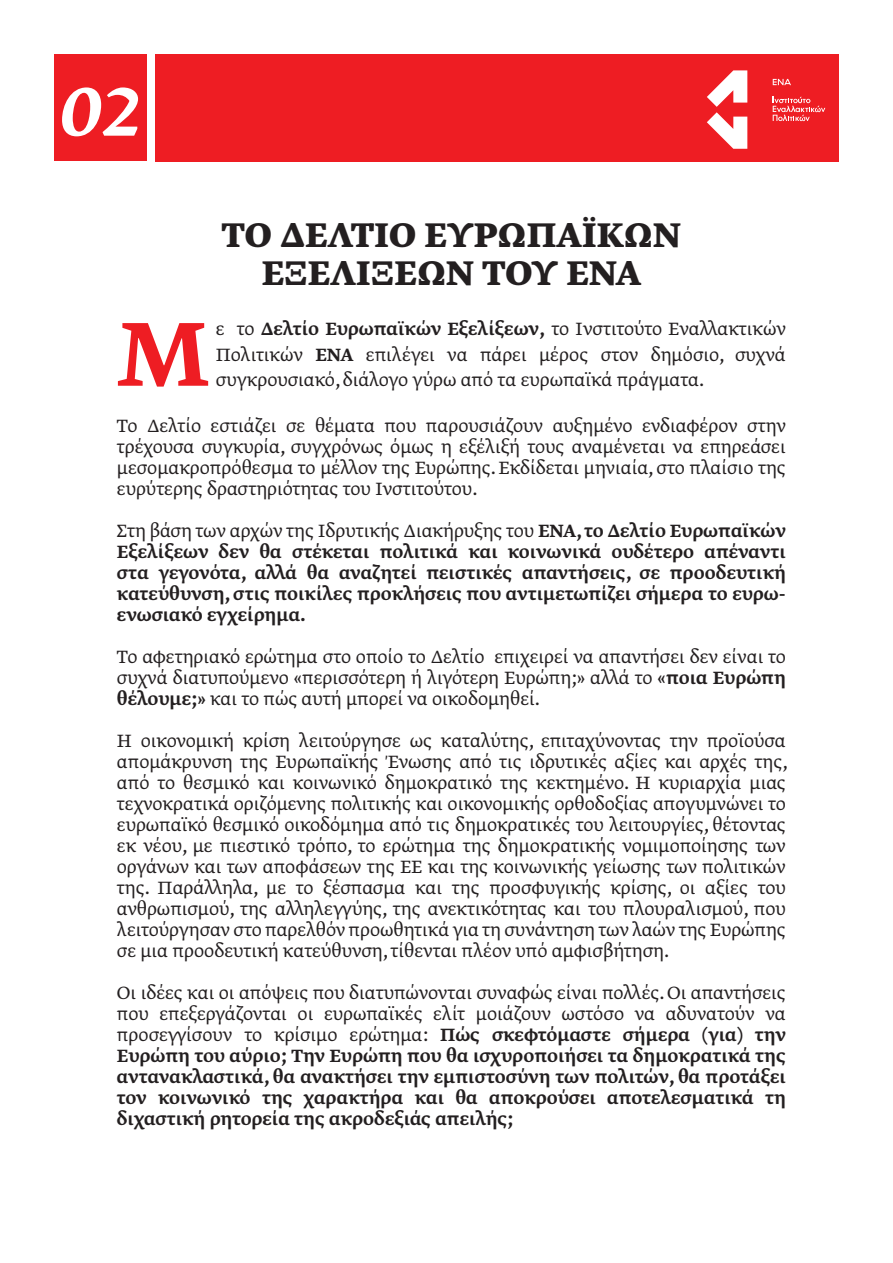
<style>
.page{position:relative;width:893px;height:1263px;background:#fff}
.page>*{position:absolute;margin:0;border:0;box-sizing:border-box;transform-origin:0 0}
.t1{font:500 107.4px "Greta Text Pro";color:#ee1d23}
.t2{font:italic 500 84.9px "Greta Text Pro";color:#fff}
.t3{font:700 40.5px/37.5px "Greta Text Pro";color:#231f20;text-align:center}
.t4{font:300 21px/21px "Greta Text Pro";color:#231f20;text-align:justify}
.t5{font:500 21px/21px "Greta Text Pro";color:#231f20;text-align:justify}
.s1{font-weight:500}
.s2{font-weight:300}
.s3{font-weight:400}
</style>
<div class="page">
<div style="left:54px;top:54px;width:93px;height:107px;background:#ee1d23"></div>
<div style="left:155px;top:54px;width:684px;height:108px;background:#ee1d23"></div>
<svg style="left:773px;top:79px;width:18px;height:6px"></svg>
<svg style="left:707px;top:70px;width:40px;height:79px"></svg>
<svg style="left:773px;top:97px;width:52px;height:24px"></svg>
<h2 class="t2" style="left:57px;top:56px;width:82px">02</h2>
<h3 class="t3" style="left:222px;top:217px;width:461px">TO ΔΕΛΤΊΟ ΕΥΡΩΠΑΪΚΩΝ<br>ΕΞΕΛΙΞΕΩΝ ΤΟΥ ΕΝΑ</h3>
<h1 class="t1" style="left:117px;top:285px;width:94px">Μ</h1>
<p class="t4" style="left:216px;top:317px;width:571px;line-height:25.2px">ε το <span class="s1">Δελτίο Ευρωπαϊκών Εξελίξεων,</span> το Ινστιτούτο Εναλλακτικών Πολιτικών <span class="s1">ΕΝΑ</span> επιλέγει να πάρει μέρος στον δημόσιο, συχνά συγκρουσιακό, διάλογο γύρω από τα ευρωπαϊκά πράγματα.</p>
<p class="t4" style="left:117px;top:416px;width:670px">Το Δελτίο εστιάζει σε θέματα που παρουσιάζουν αυξημένο ενδιαφέρον στην τρέχουσα συγκυρία, συγχρόνως όμως η εξέλιξή τους αναμένεται να επηρεάσει μεσομακροπρόθεσμα το μέλλον της Ευρώπης. Εκδίδεται μηνιαία, στο πλαίσιο της ευρύτερης δραστηριότητας του Ινστιτούτου.</p>
<p class="t5" style="left:117px;top:521px;width:670px"><span class="s2">Στη βάση των αρχών της Ιδρυτικής Διακήρυξης του</span> ΕΝΑ, το Δελτίο Ευρωπαϊκών Εξελίξεων δεν θα στέκεται πολιτικά και κοινωνικά ουδέτερο απέναντι στα γεγονότα, αλλά θα αναζητεί πειστικές απαντήσεις, σε προοδευτική κατεύθυνση, στις ποικίλες προκλήσεις που αντιμετωπίζει σήμερα το ευρω&shy;ενωσιακό εγχείρημα.</p>
<p class="t4" style="left:117px;top:647px;width:670px">Το αφετηριακό ερώτημα στο οποίο το Δελτίο επιχειρεί να απαντήσει δεν είναι το συχνά διατυπούμενο «περισσότερη ή λιγότερη Ευρώπη;» αλλά το <span class="s3">«</span><span class="s1">ποια Ευρώπη θέλουμε;»</span> και το πώς αυτή μπορεί να οικοδομηθεί.</p>
<p class="t4" style="left:117px;top:731px;width:672px">Η οικονομική κρίση λειτούργησε ως καταλύτης, επιταχύνοντας την προϊούσα απομάκρυνση της Ευρωπαϊκής Ένωσης από τις ιδρυτικές αξίες και αρχές της, από το θεσμικό και κοινωνικό δημοκρατικό της κεκτημένο. Η κυριαρχία μιας τεχνοκρατικά οριζόμενης πολιτικής και οικονομικής ορθοδοξίας απογυμνώνει το ευρωπαϊκό θεσμικό οικοδόμημα από τις δημοκρατικές του λειτουργίες, θέτοντας εκ νέου, με πιεστικό τρόπο, το ερώτημα της δημοκρατικής νομιμοποίησης των οργάνων και των αποφάσεων της ΕΕ και της κοινωνικής γείωσης των πολιτικών της. Παράλληλα, με το ξέσπασμα και της προσφυγικής κρίσης, οι αξίες του ανθρωπισμού, της αλληλεγγύης, της ανεκτικότητας και του πλουραλισμού, που λειτούργησαν στο παρελθόν προωθητικά για τη συνάντηση των λαών της Ευρώπης σε μια προοδευτική κατεύθυνση, τίθενται πλέον υπό αμφισβήτηση.</p>
<p class="t5" style="left:117px;top:983px;width:670px"><span class="s2">Οι ιδέες και οι απόψεις που διατυπώνονται συναφώς είναι πολλές. Οι απαντήσεις που επεξεργάζονται οι ευρωπαϊκές ελίτ μοιάζουν ωστόσο να αδυνατούν να προσεγγίσουν το κρίσιμο ερώτημα:</span> Πώς σκεφτόμαστε σήμερα (για) την Ευρώπη του αύριο; Την Ευρώπη που θα ισχυροποιήσει τα δημοκρατικά της αντανακλαστικά, θα ανακτήσει την εμπιστοσύνη των πολιτών, θα προτάξει τον κοινωνικό της χαρακτήρα και θα αποκρούσει αποτελεσματικά τη διχαστική ρητορεία της ακροδεξιάς απειλής;</p>
</div>
